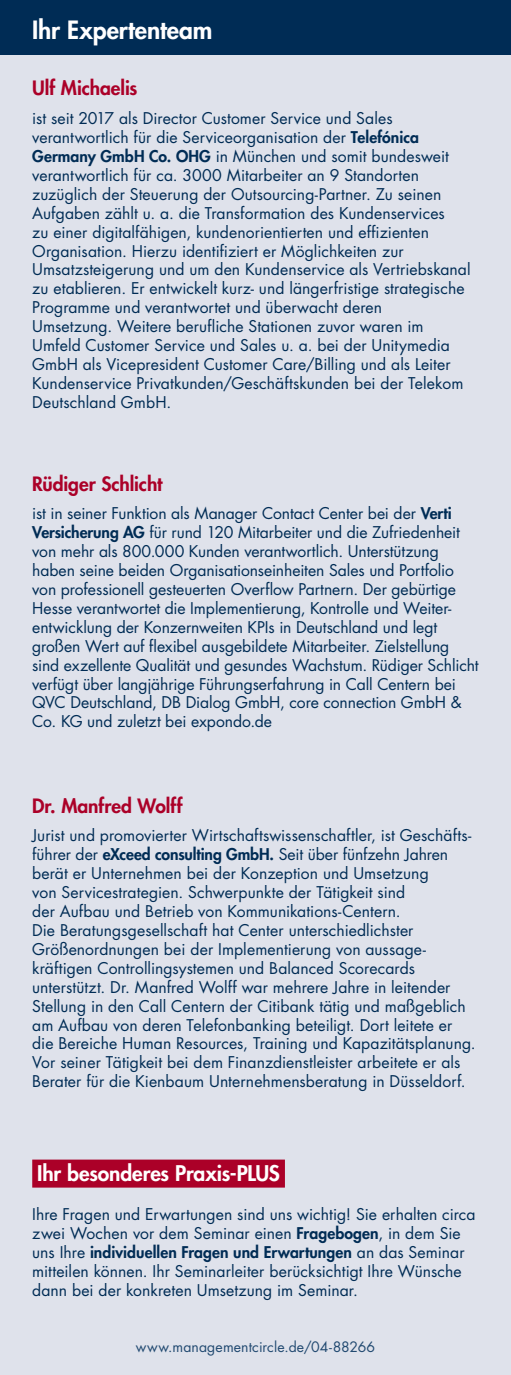
<style>
.page{position:relative;width:511px;height:1375px;background:#fff}
.page>*{position:absolute;margin:0;border:0;box-sizing:border-box;transform-origin:0 0}
.t1{font:800 24.5px "Futura Std";color:#fff}
.t2{font:800 21px "Futura Std";letter-spacing:-.005em;color:#fff}
.t3{font:800 19.25px "Futura Std";letter-spacing:-.005em;color:#ab0028}
.t4{font:15.75px/18.9px "Futura Std";color:#002c55}
.t5{font:14px "Futura Std";letter-spacing:.01em;color:#224a71}
.s1{font-weight:800}
</style>
<div class="page">
<div style="left:0;top:36px;width:511px;height:1338px;background:#dfe2eb"></div>
<div style="left:0;top:0;width:511px;height:55px;background:#002c55"></div>
<div style="left:32px;top:1159px;width:253px;height:28px;background:#ab0028"></div>
<h1 class="t1" style="left:32px;top:14px;width:182px">Ihr Expertenteam</h1>
<p class="t3" style="left:32px;top:76px;width:107px">Ulf Michaelis</p>
<p class="t4" style="left:32px;top:109px;width:440px">ist seit 2017 als Director Customer Service und Sales verantwortlich für die Serviceorganisation der <span class="s1">Telefónica Germany GmbH Co. OHG</span> in München und somit bundesweit verantwortlich für ca. 3000 Mitarbeiter an 9 Standorten zuzüglich der Steuerung der Outsourcing-Partner. Zu seinen Aufgaben zählt u. a. die Transformation des Kundenservices<br>zu einer digitalfähigen, kundenorientierten und effizienten Organisation. Hierzu identifiziert er Möglichkeiten zur Umsatzsteigerung und um den Kundenservice als Vertriebskanal zu etablieren. Er entwickelt kurz- und längerfristige strategische Programme und verantwortet und überwacht deren<br>Umsetzung. Weitere berufliche Stationen zuvor waren im Umfeld Customer Service und Sales u. a. bei der Unitymedia GmbH als Vicepresident Customer Care/Billing und als Leiter Kundenservice Privatkunden/Geschäftskunden bei der Telekom Deutschland GmbH.</p>
<p class="t3" style="left:32px;top:471px;width:132px">Rüdiger Schlicht</p>
<p class="t4" style="left:32px;top:504px;width:448px">ist in seiner Funktion als Manager Contact Center bei der <span class="s1">Verti Versicherung AG</span> für rund 120 Mitarbeiter und die Zufriedenheit von mehr als 800.000 Kunden verantwortlich. Unterstützung haben seine beiden Organisationseinheiten Sales und Portfolio von professionell gesteuerten Overflow Partnern. Der gebürtige Hesse verantwortet die Implementierung, Kontrolle und Weiter&shy;entwicklung der Konzernweiten KPIs in Deutschland und legt großen Wert auf flexibel ausgebildete Mitarbeiter. Zielstellung sind exzellente Qualität und gesundes Wachstum. Rüdiger Schlicht verfügt über langjährige Führungserfahrung in Call Centern bei QVC Deutschland, DB Dialog GmbH, core connection GmbH &amp; Co. KG und zuletzt bei expondo.de</p>
<p class="t3" style="left:32px;top:793px;width:152px">Dr. Manfred Wolff</p>
<p class="t4" style="left:32px;top:826px;width:445px">Jurist und promovierter Wirtschaftswissenschaftler, ist Geschäfts&shy;führer der <span class="s1">eXceed consulting GmbH.</span> Seit über fünfzehn Jahren berät er Unternehmen bei der Konzeption und Umsetzung<br>von Servicestrategien. Schwerpunkte der Tätigkeit sind<br>der Aufbau und Betrieb von Kommunikations-Centern.<br>Die Beratungsgesellschaft hat Center unterschiedlichster Größenordnungen bei der Implementierung von aussage&shy;kräftigen Controllingsystemen und Balanced Scorecards unterstützt. Dr. Manfred Wolff war mehrere Jahre in leitender Stellung in den Call Centern der Citibank tätig und maßgeblich am Aufbau von deren Telefonbanking beteiligt. Dort leitete er die Bereiche Human Resources, Training und Kapazitätsplanung.<br>Vor seiner Tätigkeit bei dem Finanzdienstleister arbeitete er als Berater für die Kienbaum Unternehmensberatung in Düsseldorf.</p>
<h2 class="t2" style="left:37px;top:1159px;width:244px">Ihr besonderes Praxis-PLUS</h2>
<p class="t4" style="left:32px;top:1204px;width:445px">Ihre Fragen und Erwartungen sind uns wichtig! Sie erhalten circa zwei Wochen vor dem Seminar einen <span class="s1">Fragebogen</span>, in dem Sie uns Ihre <span class="s1">individuellen Fragen und Erwartungen</span> an das Seminar mitteilen können. Ihr Seminarleiter berücksichtigt Ihre Wünsche dann bei der konkreten Umsetzung im Seminar.</p>
<p class="t5" style="left:136px;top:1337px;width:241px">www.managementcircle.de/04-88266</p>
</div>
